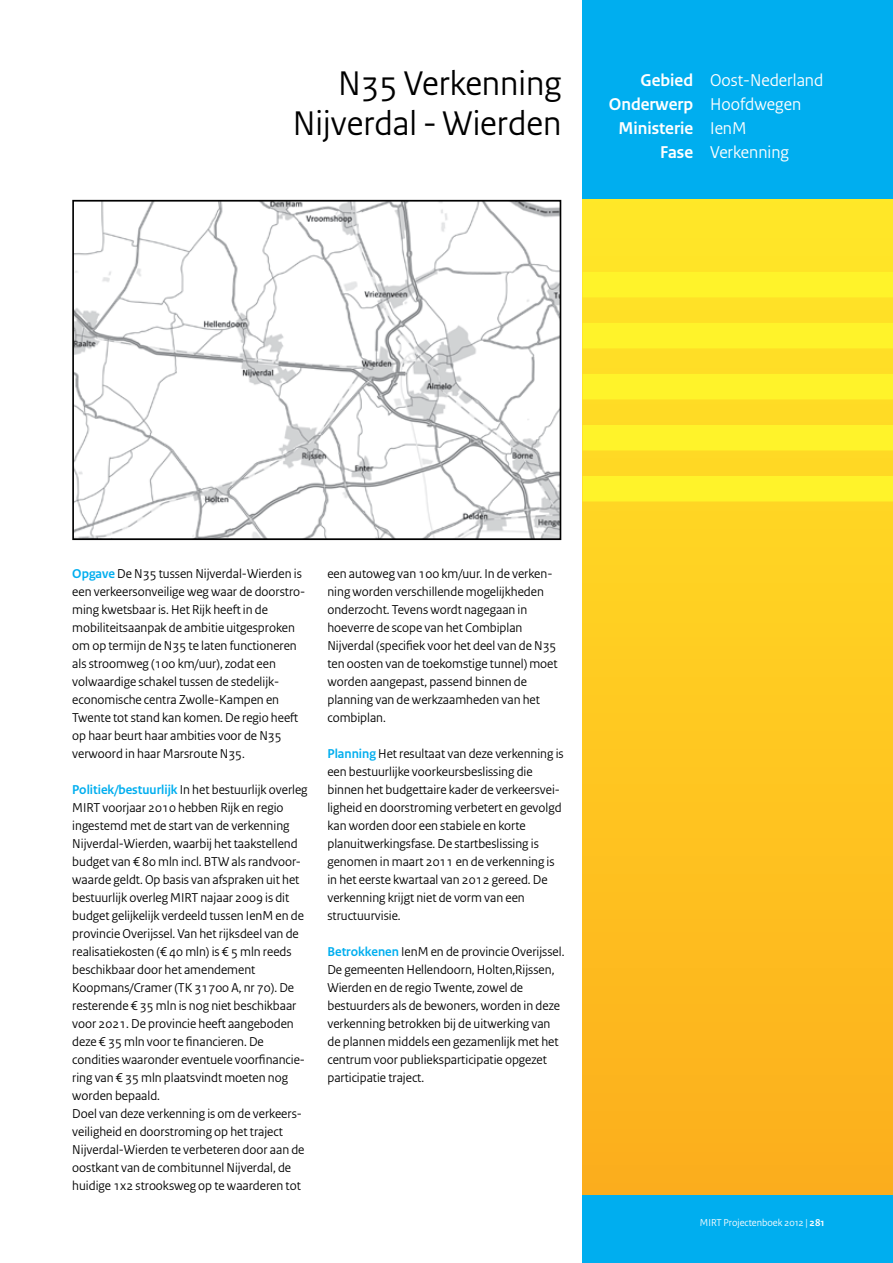
<style>
.page{position:relative;width:893px;height:1263px;background:#fff}
.page>*{position:absolute;margin:0;border:0;box-sizing:border-box;transform-origin:0 0}
.t1{font:36px/39.6px "Rijksoverheid Sans";color:#000;text-align:right}
.t2{font:18px "Rijksoverheid Sans";color:#fff}
.t3{font:700 18px "Rijksoverheid Sans";color:#fff}
.t4{font:13.5px/18px "Rijksoverheid Sans";color:#000}
.t5{font:10.5px "Rijksoverheid Sans";color:#fff}
.s1{font-weight:700}
.s2{font-weight:400}
.s3{font-weight:700;color:#00aeef}
</style>
<div class="page">
<div style="left:583px;top:0;width:310px;height:1263px;background:#00aeef"></div>
<svg style="left:583px;top:200px;width:310px;height:995px;background:#fec520"></svg>
<img style="left:76px;top:204px;width:482px;height:332px">
<div style="left:72px;top:200px;width:489px;height:340px;border:2px solid #000"></div>
<svg style="left:583px;top:272px;width:310px;height:229px;background:#ffe827"></svg>
<h1 class="t1" style="left:293px;top:64px;width:270px">N35 Verkenning<br>Nijverdal - Wierden</h1>
<h2 class="t2" style="left:641px;top:70px;width:184px"><span class="s1">Gebied</span> Oost-Nederland</h2>
<h2 class="t2" style="left:609px;top:94px;width:194px"><span class="s1">Onderwerp</span> Hoofdwegen</h2>
<h2 class="t3" style="left:618px;top:118px;width:130px">Ministerie <span class="s2">IenM</span></h2>
<h2 class="t2" style="left:660px;top:141px;width:130px"><span class="s1">Fase</span> Verkenning</h2>
<p class="t4" style="left:72px;top:565px;width:235px"><span class="s3">Opgave</span> De N35 tussen Nijverdal-Wierden is een verkeersonveilige weg waar de doorstro&shy;ming kwetsbaar is. Het Rijk heeft in de mobiliteitsaanpak de ambitie uitgesproken om op termijn de N35 te laten functioneren als stroomweg (100 km/uur), zodat een volwaardige schakel tussen de stedelijk&shy;economische centra Zwolle-Kampen en Twente tot stand kan komen. De regio heeft op haar beurt haar ambities voor de N35 verwoord in haar Marsroute N35.</p>
<p class="t4" style="left:72px;top:781px;width:237px"><span class="s3">Politiek/bestuurlijk</span> In het bestuurlijk overleg MIRT voorjaar 2010 hebben Rijk en regio ingestemd met de start van de verkenning Nijverdal-Wierden, waarbij het taakstellend budget van € 80 mln incl. BTW als randvoor&shy;waarde geldt. Op basis van afspraken uit het bestuurlijk overleg MIRT najaar 2009 is dit budget gelijkelijk verdeeld tussen IenM en de provincie Overijssel. Van het rijksdeel van de realisatiekosten (€ 40 mln) is € 5 mln reeds beschikbaar door het amendement Koopmans/Cramer (TK 31700 A, nr 70). De resterende € 35 mln is nog niet beschikbaar voor 2021. De provincie heeft aangeboden deze € 35 mln voor te financieren. De condities waaronder eventuele voorfinancie&shy;ring van € 35 mln plaatsvindt moeten nog worden bepaald.<br>Doel van deze verkenning is om de verkeers&shy;veiligheid en doorstroming op het traject Nijverdal-Wierden te verbeteren door aan de oostkant van de combitunnel Nijverdal, de huidige 1x2 strooksweg op te waarderen tot</p>
<p class="t4" style="left:327px;top:564px;width:232px">een autoweg van 100 km/uur. In de verken&shy;ning worden verschillende mogelijkheden onderzocht. Tevens wordt nagegaan in hoeverre de scope van het Combiplan Nijverdal (specifiek voor het deel van de N35 ten oosten van de toekomstige tunnel) moet worden aangepast, passend binnen de planning van de werkzaamheden van het combiplan.</p>
<p class="t4" style="left:327px;top:744px;width:238px"><span class="s3">Planning</span> Het resultaat van deze verkenning is een bestuurlijke voorkeursbeslissing die binnen het budgettaire kader de verkeersvei&shy;ligheid en doorstroming verbetert en gevolgd kan worden door een stabiele en korte planuitwerkingsfase. De startbeslissing is genomen in maart 2011 en de verkenning is in het eerste kwartaal van 2012 gereed. De verkenning krijgt niet de vorm van een structuurvisie.</p>
<p class="t4" style="left:327px;top:942px;width:238px"><span class="s3">Betrokkenen</span> IenM en de provincie Overijssel.<br>De gemeenten Hellendoorn, Holten,Rijssen, Wierden en de regio Twente, zowel de bestuurders als de bewoners, worden in deze verkenning betrokken bij de uitwerking van de plannen middels een gezamenlijk met het centrum voor publieksparticipatie opgezet participatie traject.</p>
<p class="t5" style="left:700px;top:1216px;width:126px">MIRT Projectenboek 2012 | <span class="s1">281</span></p>
</div>
